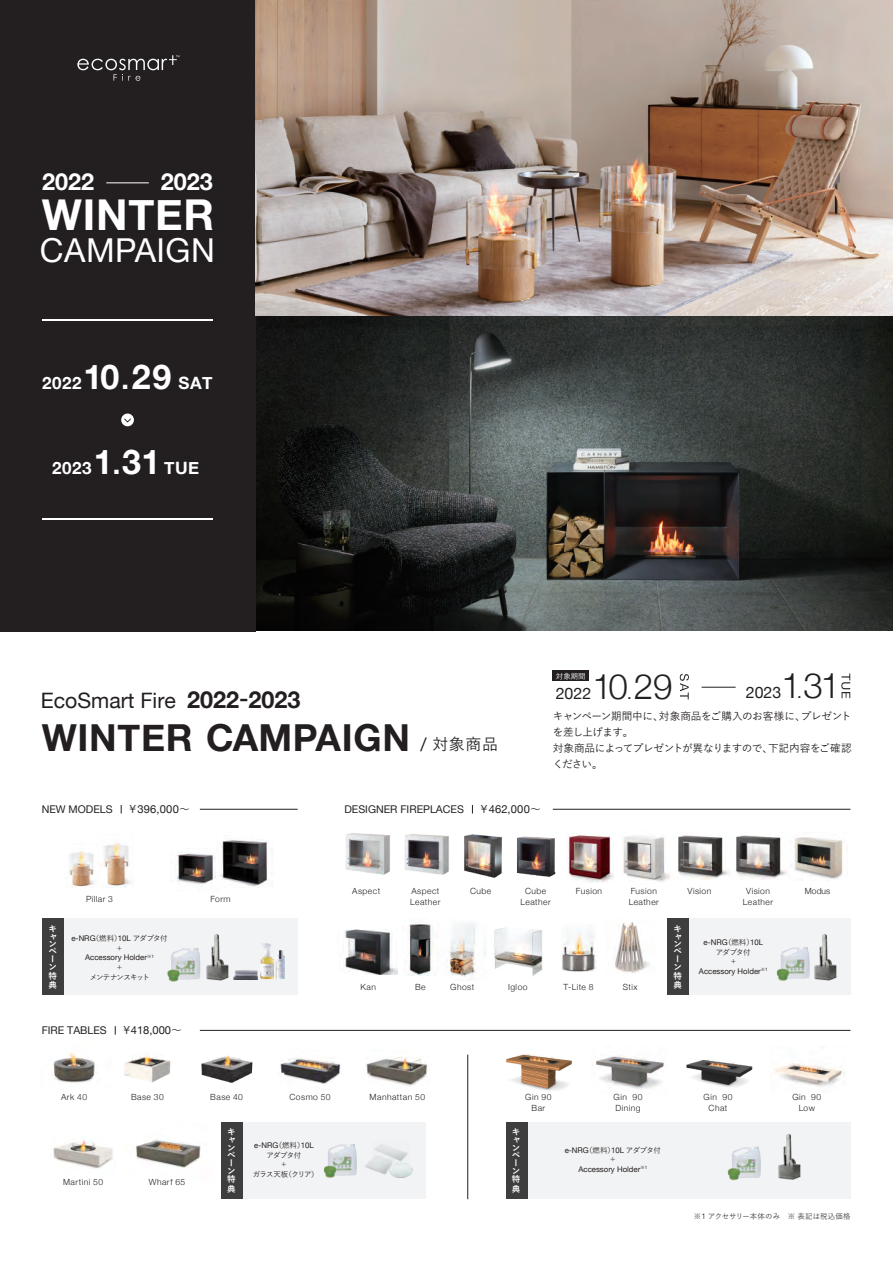
<style>
.page{position:relative;width:893px;height:1263px;background:#fff}
.page>*{position:absolute;margin:0;border:0;box-sizing:border-box;transform-origin:0 0}
.t1{font:700 42.45px "Helvetica Neue";letter-spacing:.02em;color:#fff}
.t2{font:700 37.2px "Helvetica Neue";letter-spacing:.02em;color:#231f20}
.t3{font:33px "Helvetica Neue";letter-spacing:.015em;color:#fff}
.t4{font:700 23.4px "Helvetica Neue";color:#fff}
.t5{font:21.3px "Helvetica Neue";color:#231f20}
.t6{font:700 16.95px "Helvetica Neue";letter-spacing:.03em;color:#fff}
.t7{font:15.9px "Helvetica Neue";color:#231f20}
.t8{font:500 15.9px "Yu Go";color:#231f20}
.t9{font:11.1px "Helvetica Neue";letter-spacing:.015em;color:#231f20}
.t10{font:500 10.65px/15.9px "Yu Go";letter-spacing:-.035em;color:#231f20}
.t11{font:10.65px "Helvetica Neue";color:#231f20}
.t12{font:300 8.55px/10.6px "Helvetica Neue";letter-spacing:.055em;color:#231f20;text-align:center}
.t13{font:700 8.55px/7.9px "Yu Go";color:#fff}
.t14{font:7.8px "Helvetica Neue";color:#231f20}
.t15{font:500 7.5px/9.6px "Yu Go";letter-spacing:-.075em;color:#231f20;text-align:center}
.t16{font:500 7.5px "Yu Go";letter-spacing:.015em;color:#3e3e3f}
.t17{font:500 7.5px/9.6px "Yu Go";letter-spacing:-.1em;color:#231f20;text-align:center}
.t18{font:500 7.5px "Yu Go";color:#fff}
.s1{font-size:34.05px}
.s2{font-size:27.15px}
.s3{font-weight:700;font-size:23.4px}
.s4{font-weight:700;font-size:18.75px}
.s5{font-family:"Helvetica Neue";font-weight:400;font-size:18.45px}
.s6{font-weight:300;font-size:35.1px}
.s7{font-size:16.95px}
.s8{font-family:"Yu Go";font-weight:500;font-size:10.65px}
.s9{font-family:"Helvetica Neue";font-weight:400;font-size:7.8px}
.s10{font-family:"Yu Go";font-weight:500;font-size:7.5px}
</style>
<div class="page">
<img style="left:255px;top:0;width:638px;height:631px">
<div style="left:0;top:0;width:255px;height:631px;background:#231f20"></div>
<hr style="left:106px;top:183px;width:43px;height:1px;background:#fff">
<img style="left:494px;top:927px;width:49px;height:49px">
<img style="left:447px;top:923px;width:39px;height:56px">
<img style="left:346px;top:833px;width:103px;height:42px">
<img style="left:402px;top:922px;width:37px;height:54px">
<img style="left:506px;top:1054px;width:67px;height:37px">
<img style="left:686px;top:1059px;width:67px;height:28px">
<img style="left:596px;top:1055px;width:68px;height:35px">
<img style="left:774px;top:1063px;width:69px;height:24px">
<img style="left:53px;top:1139px;width:60px;height:30px">
<img style="left:136px;top:1139px;width:65px;height:29px">
<img style="left:52px;top:1051px;width:45px;height:32px">
<img style="left:124px;top:1055px;width:47px;height:28px">
<img style="left:201px;top:1055px;width:52px;height:28px">
<img style="left:280px;top:1057px;width:61px;height:27px">
<img style="left:366px;top:1056px;width:61px;height:30px">
<img style="left:568px;top:835px;width:45px;height:48px">
<img style="left:517px;top:836px;width:6px;height:38px">
<img style="left:464px;top:834px;width:38px;height:44px">
<img style="left:344px;top:929px;width:54px;height:45px">
<img style="left:623px;top:836px;width:47px;height:46px">
<img style="left:678px;top:835px;width:165px;height:45px">
<hr style="left:200px;top:1030px;width:650px;height:1px;background:#231f20">
<hr style="left:553px;top:809px;width:297px;height:1px;background:#231f20">
<hr style="left:467px;top:1054px;width:1px;height:145px;background:#231f20">
<div style="left:668px;top:918px;width:182px;height:77px;background:#f2f3f4"></div>
<div style="left:668px;top:918px;width:21px;height:77px;background:#3e3e3f"></div>
<img style="left:781px;top:947px;width:29px;height:32px">
<img style="left:776px;top:968px;width:15px;height:13px">
<img style="left:814px;top:934px;width:23px;height:47px">
<div style="left:506px;top:1123px;width:344px;height:76px;background:#f2f3f4"></div>
<div style="left:506px;top:1123px;width:21px;height:76px;background:#3e3e3f"></div>
<img style="left:732px;top:1146px;width:29px;height:32px">
<img style="left:727px;top:1167px;width:15px;height:14px">
<img style="left:778px;top:1134px;width:23px;height:46px">
<div style="left:221px;top:1123px;width:204px;height:76px;background:#f2f3f4"></div>
<div style="left:221px;top:1123px;width:21px;height:76px;background:#3e3e3f"></div>
<img style="left:328px;top:1144px;width:29px;height:32px">
<img style="left:323px;top:1165px;width:15px;height:13px">
<img style="left:393px;top:1166px;width:20px;height:11px">
<img style="left:374px;top:1144px;width:36px;height:22px">
<img style="left:364px;top:1151px;width:34px;height:25px">
<div style="left:553px;top:671px;width:36px;height:10px;background:#231f20"></div>
<svg style="left:680px;top:674px;width:9px;height:25px"></svg>
<svg style="left:841px;top:673px;width:9px;height:25px"></svg>
<hr style="left:702px;top:687px;width:34px;height:1px;background:#231f20">
<img style="left:561px;top:929px;width:35px;height:42px">
<img style="left:615px;top:922px;width:34px;height:51px">
<hr style="left:200px;top:809px;width:98px;height:1px;background:#231f20">
<div style="left:43px;top:918px;width:255px;height:77px;background:#f2f3f4"></div>
<div style="left:43px;top:918px;width:21px;height:77px;background:#3e3e3f"></div>
<img style="left:104px;top:842px;width:28px;height:46px">
<img style="left:69px;top:851px;width:26px;height:36px">
<img style="left:170px;top:852px;width:46px;height:33px">
<img style="left:220px;top:840px;width:53px;height:47px">
<img style="left:171px;top:948px;width:29px;height:32px">
<img style="left:167px;top:968px;width:15px;height:14px">
<img style="left:206px;top:934px;width:23px;height:47px">
<img style="left:233px;top:944px;width:51px;height:36px">
<svg style="left:77px;top:55px;width:102px;height:26px"></svg>
<div style="left:121px;top:414px;width:13px;height:12px;background:#fff;border-radius:50%"></div>
<svg style="left:124px;top:418px;width:7px;height:4px"></svg>
<hr style="left:43px;top:319px;width:170px;height:1px;background:#fff">
<hr style="left:43px;top:519px;width:170px;height:1px;background:#fff">
<h3 class="t4" style="left:42px;top:164px;width:54px">2022</h3>
<h3 class="t4" style="left:161px;top:164px;width:54px">2023</h3>
<h1 class="t1" style="left:42px;top:181px;width:174px">WINTER</h1>
<h3 class="t3" style="left:40px;top:227px;width:176px">CAMPAIGN</h3>
<h3 class="t6" style="left:42px;top:369px;width:172px">2022<span class="s1">10</span><span class="s2">.</span><span class="s1">29</span> SAT</h3>
<h3 class="t6" style="left:52px;top:454px;width:148px">2023<span class="s1">1</span><span class="s2">.</span><span class="s1">31</span> TUE</h3>
<h3 class="t5" style="left:41px;top:685px;width:261px">EcoSmart Fire <span class="s3">2022</span><span class="s4">-</span><span class="s3">2023</span></h3>
<h2 class="t2" style="left:42px;top:708px;width:370px">WINTER CAMPAIGN</h2>
<h3 class="t8" style="left:420px;top:729px;width:79px"><span class="s5">/</span> 対象商品</h3>
<p class="t18" style="left:556px;top:669px;width:31px">対象期間</p>
<h3 class="t7" style="left:746px;top:681px;width:96px">2023<span class="s6">1</span><span class="s7">.</span><span class="s6">31</span></h3>
<p class="t10" style="left:553px;top:707px;width:300px">キャンペーン期間中に、対象商品をご購入のお客様に、プレゼントを差し上げます。<br>対象商品によってプレゼントが異なりますので、下記内容をご確認ください。</p>
<h3 class="t7" style="left:556px;top:682px;width:118px">2022<span class="s6">10</span><span class="s7">.</span><span class="s6">29</span></h3>
<p class="t11" style="left:42px;top:801px;width:73px">NEW MODELS</p>
<p class="t9" style="left:128px;top:801px;width:64px"><span class="s8">￥</span>396,000<span class="s8">～</span></p>
<p class="t11" style="left:344px;top:801px;width:121px">DESIGNER FIREPLACES</p>
<p class="t9" style="left:479px;top:801px;width:63px"><span class="s8">￥</span>462,000<span class="s8">～</span></p>
<p class="t13" style="left:48px;top:925px;width:10px">キャンペーン特典</p>
<p class="t12" style="left:86px;top:893px;width:29px">Pillar 3</p>
<p class="t12" style="left:210px;top:893px;width:22px">Form</p>
<p class="t15" style="left:71px;top:933px;width:98px"><span class="s9">e-NRG</span>（燃料）<span class="s9">10L</span> アダプタ付＋</p>
<p class="t14" style="left:85px;top:952px;width:70px">Accessory Holder<sup>※</sup><sup>1</sup></p>
<p class="t17" style="left:90px;top:961px;width:62px">＋<br>メンテナンスキット</p>
<p class="t11" style="left:42px;top:1022px;width:67px">FIRE TABLES</p>
<p class="t9" style="left:122px;top:1022px;width:62px"><span class="s8">￥</span>418,000<span class="s8">～</span></p>
<p class="t12" style="left:352px;top:885px;width:30px">Aspect</p>
<p class="t12" style="left:361px;top:980px;width:17px">Kan</p>
<p class="t12" style="left:410px;top:885px;width:32px;text-align:left">Aspect<br>Leather</p>
<p class="t12" style="left:576px;top:885px;width:28px">Fusion</p>
<p class="t12" style="left:629px;top:885px;width:32px;text-align:left">Fusion<br>Leather</p>
<p class="t12" style="left:470px;top:885px;width:23px">Cube</p>
<p class="t12" style="left:521px;top:885px;width:32px">Cube<br>Leather</p>
<p class="t12" style="left:687px;top:885px;width:25px">Vision</p>
<p class="t12" style="left:743px;top:885px;width:32px">Vision<br>Leather</p>
<p class="t12" style="left:415px;top:981px;width:12px">Be</p>
<p class="t12" style="left:450px;top:981px;width:26px">Ghost</p>
<p class="t12" style="left:508px;top:981px;width:21px">Igloo</p>
<p class="t12" style="left:564px;top:981px;width:32px">T-Lite 8</p>
<p class="t12" style="left:623px;top:981px;width:16px">Stix</p>
<p class="t13" style="left:674px;top:925px;width:10px">キャンペーン特典</p>
<p class="t14" style="left:704px;top:937px;width:61px">e-NRG<span class="s10">（燃料）</span>10L</p>
<p class="t15" style="left:716px;top:946px;width:36px">アダプタ付＋</p>
<p class="t14" style="left:699px;top:965px;width:70px">Accessory Holder<sup>※</sup><sup>1</sup></p>
<p class="t12" style="left:805px;top:885px;width:27px">Modus</p>
<p class="t12" style="left:61px;top:1091px;width:28px">Ark 40</p>
<p class="t12" style="left:131px;top:1091px;width:34px">Base 30</p>
<p class="t12" style="left:210px;top:1091px;width:34px">Base 40</p>
<p class="t12" style="left:289px;top:1091px;width:43px">Cosmo 50</p>
<p class="t12" style="left:370px;top:1091px;width:57px">Manhattan 50</p>
<p class="t12" style="left:525px;top:1091px;width:28px">Gin 90<br>Bar</p>
<p class="t12" style="left:704px;top:1091px;width:30px">Gin 90<br>Chat</p>
<p class="t12" style="left:614px;top:1091px;width:30px;text-align:left">Gin 90<br>Dining</p>
<p class="t12" style="left:792px;top:1091px;width:30px">Gin 90<br>Low</p>
<p class="t12" style="left:63px;top:1176px;width:41px">Martini 50</p>
<p class="t12" style="left:149px;top:1176px;width:38px">Wharf 65</p>
<p class="t13" style="left:227px;top:1128px;width:10px">キャンペーン特典</p>
<p class="t14" style="left:254px;top:1140px;width:61px">e-NRG<span class="s10">（燃料）</span>10L</p>
<p class="t15" style="left:253px;top:1149px;width:68px">アダプタ付<br>＋<br>ガラス天板（クリア）</p>
<p class="t13" style="left:512px;top:1128px;width:10px">キャンペーン特典</p>
<p class="t15" style="left:565px;top:1144px;width:98px"><span class="s9">e-NRG</span>（燃料）<span class="s9">10L</span> アダプタ付＋</p>
<p class="t14" style="left:578px;top:1163px;width:70px">Accessory Holder<sup>※</sup><sup>1</sup></p>
<p class="t16" style="left:694px;top:1209px;width:158px">※<span class="s9">1</span> アクセサリー本体のみ　※ 表記は税込価格</p>
</div>
